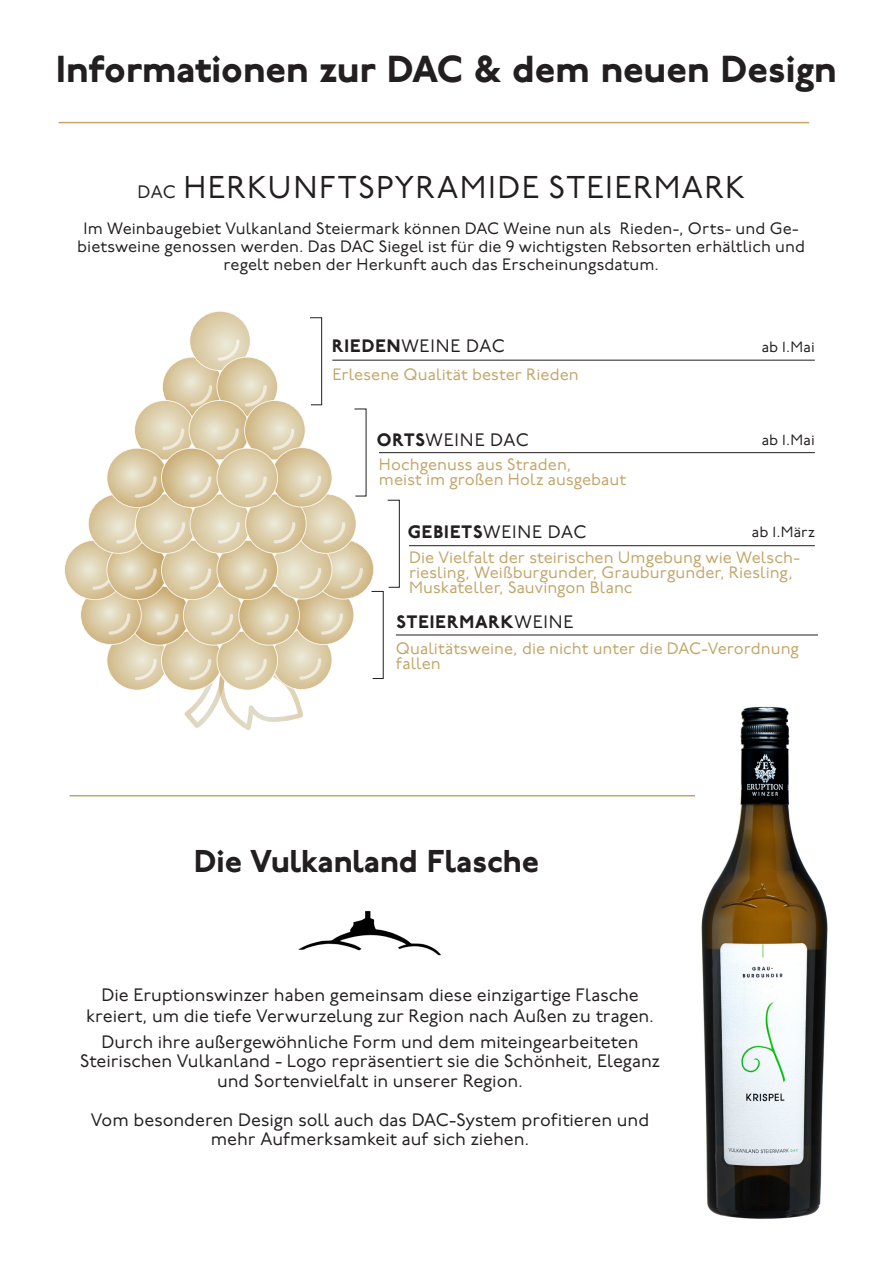
<style>
.page{position:relative;width:893px;height:1263px;background:#fff}
.page>*{position:absolute;margin:0;border:0;box-sizing:border-box;transform-origin:0 0}
.t1{font:800 37.5px "P22 Underground Pro";color:#231f20}
.t2{font:31.5px "P22 Underground Pro";letter-spacing:.04em;color:#231f20}
.t3{font:800 31.5px "P22 Underground Pro";color:#231f20}
.t4{font:18px/19.5px "P22 Underground Pro";color:#231f20;text-align:center}
.t5{font:18px "P22 Underground Pro";letter-spacing:.04em;color:#231f20}
.t6{font:800 18px "P22 Underground Pro";letter-spacing:.045em;color:#231f20}
.t7{font:16.5px/15px "P22 Underground Pro";letter-spacing:.005em;color:#c3a568}
.t8{font:16.5px/18px "P22 Underground Pro";letter-spacing:.005em;color:#231f20;text-align:center}
.t9{font:15px "P22 Underground Pro";letter-spacing:.005em;color:#231f20}
.s1{font-size:18px}
.s2{font-weight:800}
.s3{font-weight:400}
</style>
<div class="page">
<hr style="left:59px;top:122px;width:750px;height:1px;background:#c3a568">
<hr style="left:396px;top:635px;width:422px;height:1px;background:#231f20">
<hr style="left:379px;top:452px;width:436px;height:1px;background:#231f20">
<hr style="left:409px;top:545px;width:406px;height:1px;background:#231f20">
<hr style="left:332px;top:360px;width:483px;height:1px;background:#231f20">
<svg style="left:64px;top:311px;width:336px;height:419px"></svg>
<hr style="left:70px;top:795px;width:640px;height:1px;background:#c3a568">
<img style="left:298px;top:911px;width:143px;height:45px">
<img style="left:695px;top:706px;width:133px;height:513px">
<h1 class="t1" style="left:56px;top:41px;width:782px">Informationen zur DAC &amp; dem neuen Design</h1>
<h2 class="t2" style="left:137px;top:164px;width:609px"><span class="s1">DAC</span> HERKUNFTSPYRAMIDE STEIERMARK</h2>
<p class="t8" style="left:77px;top:219px;width:729px">Im Weinbaugebiet Vulkanland Steiermark können DAC Weine nun als Rieden-, Orts- und Ge&shy;bietsweine genossen werden. Das DAC Siegel ist für die 9 wichtigsten Rebsorten erhältlich und regelt neben der Herkunft auch das Erscheinungsdatum.</p>
<p class="t5" style="left:332px;top:333px;width:174px"><span class="s2">RIEDEN</span>WEINE DAC</p>
<p class="t7" style="left:332px;top:366px;width:248px">Erlesene Qualität bester Rieden</p>
<p class="t9" style="left:762px;top:336px;width:55px">ab 1.Mai</p>
<p class="t5" style="left:377px;top:426px;width:154px"><span class="s2">ORTS</span>WEINE DAC</p>
<p class="t7" style="left:379px;top:456px;width:249px">Hochgenuss aus Straden,<br>meist im großen Holz ausgebaut</p>
<p class="t5" style="left:408px;top:519px;width:180px"><span class="s2">GEBIETS</span>WEINE DAC</p>
<p class="t7" style="left:409px;top:549px;width:392px">Die Vielfalt der steirischen Umgebung wie Welsch&shy;riesling, Weißburgunder, Grauburgunder, Riesling,<br>Muskateller, Sauvingon Blanc</p>
<p class="t9" style="left:762px;top:429px;width:55px">ab 1.Mai</p>
<p class="t9" style="left:752px;top:521px;width:65px">ab 1.März</p>
<p class="t6" style="left:396px;top:608px;width:179px">STEIERMARK<span class="s3">WEINE</span></p>
<p class="t7" style="left:396px;top:640px;width:405px">Qualitätsweine, die nicht unter die DAC-Verordnung fallen</p>
<h2 class="t3" style="left:194px;top:837px;width:346px">Die Vulkanland Flasche</h2>
<p class="t4" style="left:86px;top:984px;width:570px;line-height:21px">Die Eruptionswinzer haben gemeinsam diese einzigartige Flasche kreiert, um die tiefe Verwurzelung zur Region nach Außen zu tragen.</p>
<p class="t4" style="left:80px;top:1031px;width:581px">Durch ihre außergewöhnliche Form und dem miteingearbeiteten<br>Steirischen Vulkanland - Logo repräsentiert sie die Schönheit, Eleganz und Sortenvielfalt in unserer Region.</p>
<p class="t4" style="left:91px;top:1109px;width:560px">Vom besonderen Design soll auch das DAC-System profitieren und mehr Aufmerksamkeit auf sich ziehen.</p>
</div>
